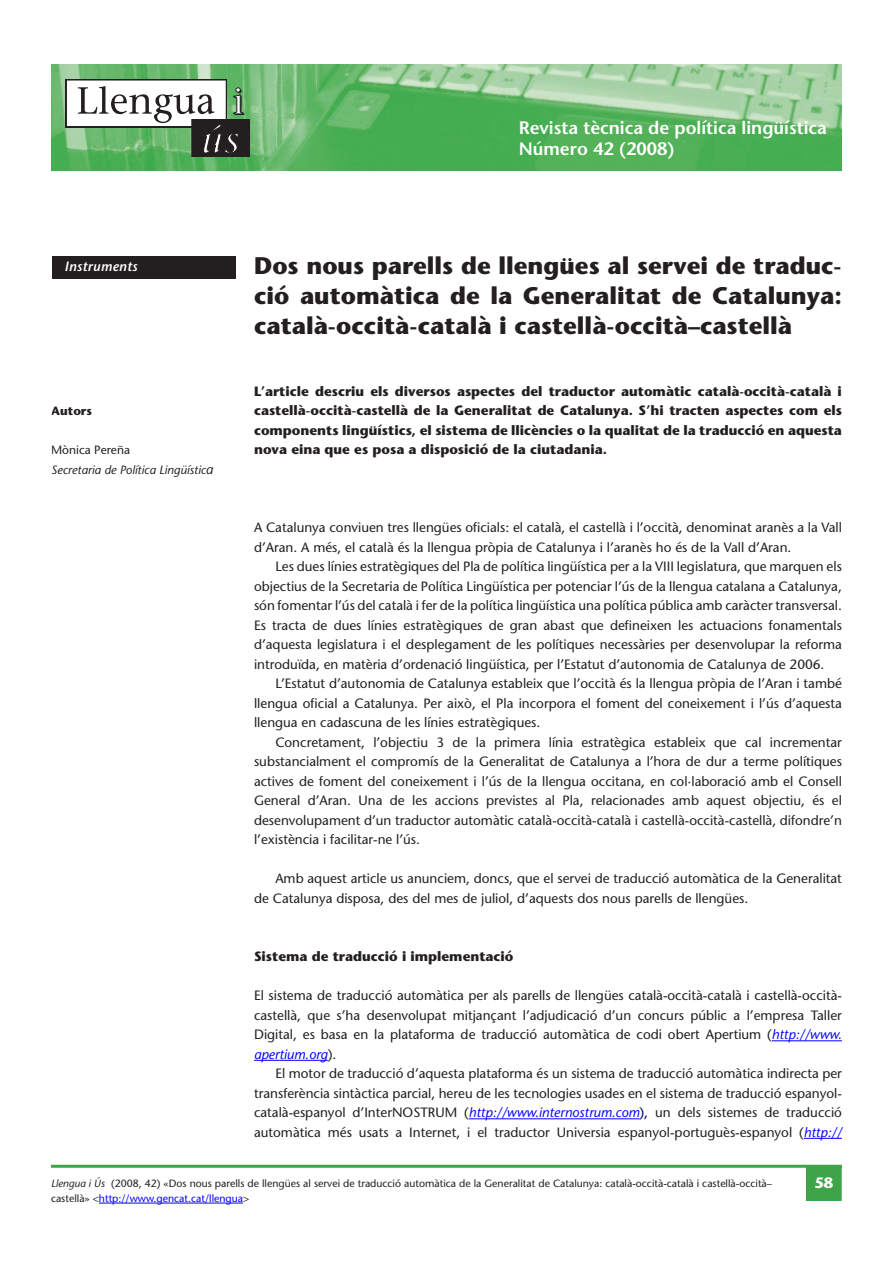
<style>
.page{position:relative;width:893px;height:1263px;background:#fff}
.page>*{position:absolute;margin:0;border:0;box-sizing:border-box;transform-origin:0 0}
.t1{font:700 24px/30px "Stone Sans";color:#231f20;text-align:justify}
.t2{font:600 18px/21px "Stone Sans";color:#fff}
.t3{font:700 15px "Stone Sans";color:#fff}
.t4{font:13.5px/19.5px "Stone Sans";color:#231f20;text-align:justify}
.t5{font:700 13.5px/19.5px "Stone Sans";color:#231f20;text-align:justify}
.t6{font:italic 600 13.5px "Stone Sans";letter-spacing:.025em;color:#fff}
.t7{font:italic 12px/19.5px "Stone Sans";color:#231f20}
.t8{font:700 12px "Stone Sans";color:#231f20}
.t9{font:10.5px "Stone Sans";color:#231f20}
.t10{font:10.5px "Stone Sans";color:#00f}
.s1{font-style:normal}
.s2{font-size:13.5px}
.s3{font-style:italic;color:#00f}
.s4{color:#000081}
.s5{font-style:italic}
.s6{color:#231f20}
</style>
<div class="page">
<div style="left:807px;top:1166px;width:34px;height:34px;background:#3ea447"></div>
<div style="left:806px;top:1165px;width:36px;height:36px;border:2px solid #3ea447"></div>
<hr style="left:51px;top:1165px;width:791px;height:3px;background:#3ea447">
<hr style="left:99px;top:1203px;width:144px;height:1px;background:#00f">
<div style="left:52px;top:256px;width:183px;height:22px;background:#231f20"></div>
<img style="left:51px;top:64px;width:791px;height:106px">
<div style="left:66px;top:80px;width:160px;height:47px;background:#fff"></div>
<div style="left:65px;top:79px;width:162px;height:48px;border:1px solid #231f20"></div>
<svg style="left:77px;top:84px;width:173px;height:73px"></svg>
<hr style="left:772px;top:1040px;width:70px;height:1px;background:#00f">
<hr style="left:254px;top:1060px;width:74px;height:1px;background:#00f">
<hr style="left:469px;top:1118px;width:170px;height:1px;background:#00f">
<hr style="left:804px;top:1138px;width:38px;height:1px;background:#00f">
<p class="t6" style="left:65px;top:258px;width:74px">Instruments</p>
<p class="t8" style="left:51px;top:403px;width:42px">Autors</p>
<p class="t7" style="left:51px;top:440px;width:164px"><span class="s1">Mònica Pereña<br></span>Secretaria de Política Lingüístic<span class="s2">a</span></p>
<h2 class="t2" style="left:674px;top:116px;width:12px">P</h2>
<h2 class="t2" style="left:741px;top:116px;width:91px">Lingüística</h2>
<h2 class="t2" style="left:519px;top:117px;width:310px">Revista tècnica de política lingüística<br>Número 42 (2008)</h2>
<h2 class="t2" style="left:603px;top:137px;width:12px">1</h2>
<h1 class="t1" style="left:254px;top:250px;width:589px">Dos nous parells de llengües al servei de traduc&shy;ció automàtica de la Generalitat de Catalunya: català-occità-català i castellà-occità–castellà</h1>
<p class="t5" style="left:254px;top:381px;width:589px">L’article descriu els diversos aspectes del traductor automàtic català-occità-català i castellà-occità-castellà de la Generalitat de Catalunya. S’hi tracten aspectes com els components lingüístics, el sistema de llicències o la qualitat de la traducció en aquesta nova eina que es posa a disposició de la ciutadania.</p>
<p class="t4" style="left:254px;top:517px;width:589px">A Catalunya conviuen tres llengües oficials: el català, el castellà i l’occità, denominat aranès a la Vall d’Aran. A més, el català és la llengua pròpia de Catalunya i l’aranès ho és de la Vall d’Aran.</p>
<p class="t4" style="left:254px;top:556px;width:589px;text-indent:21px">Les dues línies estratègiques del Pla de política lingüística per a la VIII legislatura, que marquen els objectius de la Secretaria de Política Lingüística per potenciar l’ús de la llengua catalana a Catalunya, són fomentar l’ús del català i fer de la política lingüística una política pública amb caràcter transversal.<br>Es tracta de dues línies estratègiques de gran abast que defineixen les actuacions fonamentals d’aquesta legislatura i el desplegament de les polítiques necessàries per desenvolupar la reforma introduïda, en matèria d’ordenació lingüística, per l’Estatut d’autonomia de Catalunya de 2006.</p>
<p class="t4" style="left:254px;top:673px;width:589px;text-indent:21px">L’Estatut d’autonomia de Catalunya estableix que l’occità és la llengua pròpia de l’Aran i també llengua oficial a Catalunya. Per això, el Pla incorpora el foment del coneixement i l’ús d’aquesta llengua en cadascuna de les línies estratègiques.</p>
<p class="t4" style="left:254px;top:732px;width:589px;text-indent:21px">Concretament, l’objectiu 3 de la primera línia estratègica estableix que cal incrementar substancialment el compromís de la Generalitat de Catalunya a l’hora de dur a terme polítiques actives de foment del coneixement i l’ús de la llengua occitana, en col·laboració amb el Consell General d’Aran. Una de les accions previstes al Pla, relacionades amb aquest objectiu, és el desenvolupament d’un traductor automàtic català-occità-català i castellà-occità-castellà, difondre’n l’existència i facilitar-ne l’ús.</p>
<p class="t4" style="left:254px;top:868px;width:589px;text-indent:21px">Amb aquest article us anunciem, doncs, que el servei de traducció automàtica de la Generalitat de Catalunya disposa, des del mes de juliol, d’aquests dos nous parells de llengües.</p>
<p class="t5" style="left:254px;top:946px;width:261px">Sistema de traducció i implementació</p>
<p class="t4" style="left:254px;top:985px;width:589px">El sistema de traducció automàtica per als parells de llengües català-occità-català i castellà-occità&shy;castellà, que s’ha desenvolupat mitjançant l’adjudicació d’un concurs públic a l’empresa Taller Digital, es basa en la plataforma de traducció automàtica de codi obert Apertium (<span class="s3">http://www. apertium.org</span>).</p>
<p class="t4" style="left:254px;top:1063px;width:589px;text-indent:21px">El motor de traducció d’aquesta plataforma és un sistema de traducció automàtica indirecta per transferència sintàctica parcial, hereu de les tecnologies usades en el sistema de traducció espanyol&shy;català-espanyol d’InterNOSTRUM (<span class="s3">http://www.internostrum.com</span><span class="s4">),</span> un dels sistemes de traducció automàtica més usats a Internet, i el traductor Universia espanyol-portuguès-espanyol (<span class="s3">http://</span></p>
<p class="t9" style="left:51px;top:1176px;width:723px"><span class="s5">Llengua i Ús</span> (2008, 42) «Dos nous parells de llengües al servei de traducció automàtica de la Generalitat de Catalunya: català-occità-català i castellà-occità–</p>
<p class="t3" style="left:814px;top:1173px;width:20px">58</p>
<p class="t10" style="left:51px;top:1191px;width:200px"><span class="s6">castellà» &lt;</span>http://www.gencat.cat/llengua<span class="s6">&gt;</span></p>
</div>
